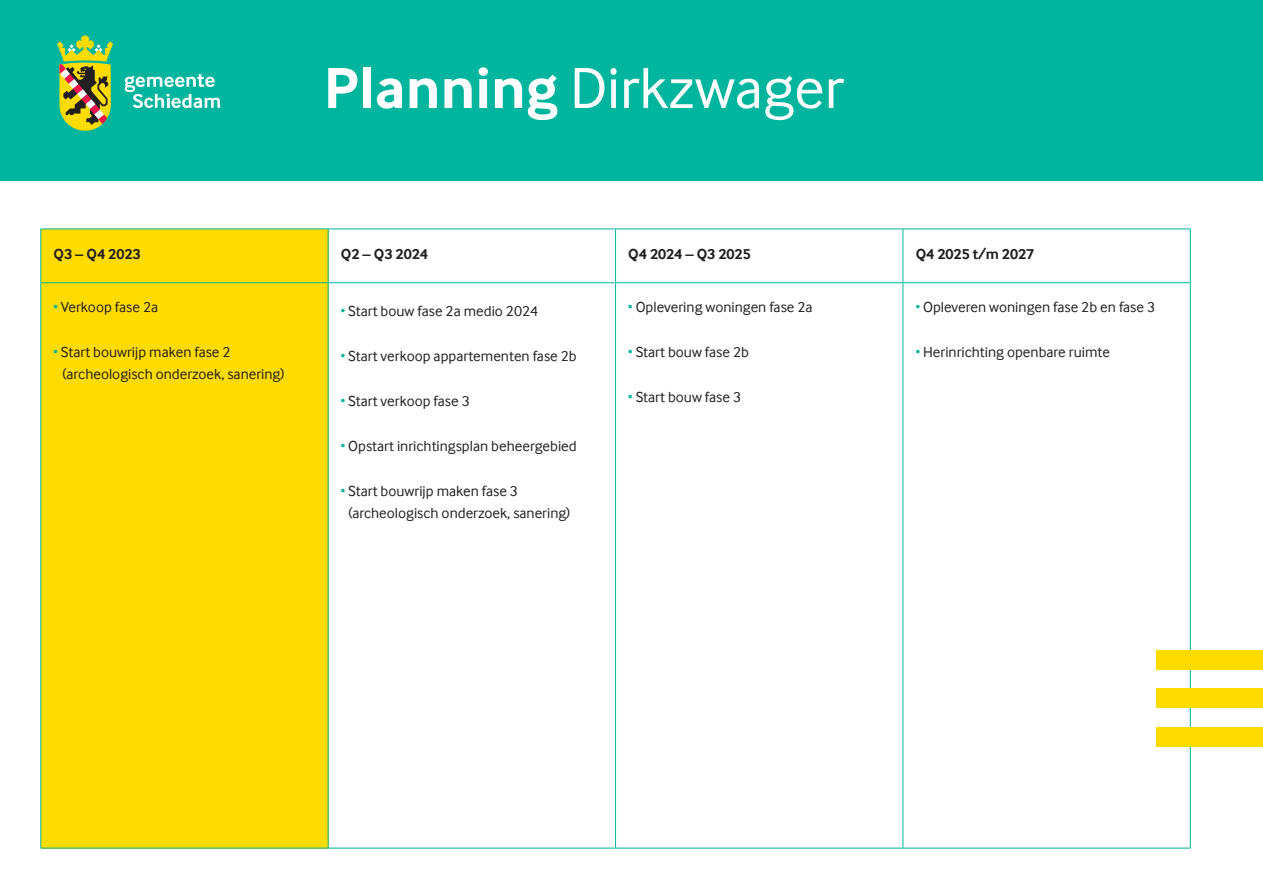
<style>
.page{position:relative;width:1263px;height:893px;background:#fff}
.page>*{position:absolute;margin:0;border:0;box-sizing:border-box;transform-origin:0 0}
.H1_Titel{font:60px "Inter Face";color:#fff}
.Tabelrij_tekst{font:15px "Inter Face";color:#231f20}
.Tabelrij_Kop{font:700 15px "Inter Face";color:#231f20}
.s1{font-weight:700}
.s2{font-size:9px;color:#00b59d}
</style>
<div class="page">
<div style="left:41px;top:229px;width:287px;height:619px;background:#ffdc01"></div>
<hr style="left:40px;top:229px;width:288px;height:1px;background:#00b59d">
<hr style="left:328px;top:229px;width:287px;height:1px;background:#00b59d">
<hr style="left:615px;top:229px;width:288px;height:1px;background:#00b59d">
<hr style="left:903px;top:229px;width:288px;height:1px;background:#00b59d">
<hr style="left:40px;top:282px;width:288px;height:1px;background:#00b59d">
<hr style="left:328px;top:282px;width:287px;height:1px;background:#00b59d">
<hr style="left:615px;top:282px;width:288px;height:1px;background:#00b59d">
<hr style="left:903px;top:282px;width:288px;height:1px;background:#00b59d">
<hr style="left:40px;top:848px;width:288px;height:1px;background:#00b59d">
<hr style="left:328px;top:848px;width:287px;height:1px;background:#00b59d">
<hr style="left:615px;top:848px;width:288px;height:1px;background:#00b59d">
<hr style="left:903px;top:848px;width:288px;height:1px;background:#00b59d">
<hr style="left:40px;top:229px;width:1px;height:53px;background:#00b59d">
<hr style="left:328px;top:229px;width:1px;height:53px;background:#00b59d">
<hr style="left:615px;top:229px;width:1px;height:53px;background:#00b59d">
<hr style="left:902px;top:229px;width:1px;height:53px;background:#00b59d">
<hr style="left:1190px;top:229px;width:1px;height:53px;background:#00b59d">
<hr style="left:40px;top:283px;width:1px;height:565px;background:#00b59d">
<hr style="left:328px;top:283px;width:1px;height:565px;background:#00b59d">
<hr style="left:615px;top:283px;width:1px;height:565px;background:#00b59d">
<hr style="left:902px;top:283px;width:1px;height:565px;background:#00b59d">
<hr style="left:1190px;top:283px;width:1px;height:565px;background:#00b59d">
<div style="left:1157px;top:651px;width:106px;height:19px;background:#ffdc01"></div>
<div style="left:1157px;top:689px;width:106px;height:19px;background:#ffdc01"></div>
<div style="left:1157px;top:727px;width:106px;height:19px;background:#ffdc01"></div>
<div style="left:0;top:0;width:1263px;height:180px;background:#00b59d"></div>
<svg style="left:125px;top:74px;width:95px;height:34px"></svg>
<svg style="left:57px;top:36px;width:56px;height:95px"></svg>
<h1 class="H1_Titel" style="left:324px;top:54px;width:522px"><span class="s1">Planning</span> Dirkzwager</h1>
<h2 class="Tabelrij_Kop" style="left:54px;top:245px;width:89px">Q3 – Q4 2023</h2>
<h2 class="Tabelrij_Kop" style="left:341px;top:245px;width:89px">Q2 – Q3 2024</h2>
<h2 class="Tabelrij_Kop" style="left:628px;top:245px;width:124px">Q4 2024 – Q3 2025</h2>
<h2 class="Tabelrij_Kop" style="left:916px;top:245px;width:120px">Q4 2025 t/m 2027</h2>
<p class="Tabelrij_tekst" style="left:54px;top:298px;width:106px"><span class="s2">•</span> Verkoop fase 2a</p>
<p class="Tabelrij_tekst" style="left:54px;top:343px;width:179px"><span class="s2">•</span> Start bouwrijp maken fase 2</p>
<p class="Tabelrij_tekst" style="left:63px;top:366px;width:223px">(archeologisch onderzoek, sanering)</p>
<p class="Tabelrij_tekst" style="left:341px;top:302px;width:199px"><span class="s2">•</span> Start bouw fase 2a medio 2024</p>
<p class="Tabelrij_tekst" style="left:341px;top:347px;width:237px"><span class="s2">•</span> Start verkoop appartementen fase 2b</p>
<p class="Tabelrij_tekst" style="left:341px;top:392px;width:130px"><span class="s2">•</span> Start verkoop fase 3</p>
<p class="Tabelrij_tekst" style="left:341px;top:437px;width:237px"><span class="s2">•</span> Opstart inrichtingsplan beheergebied</p>
<p class="Tabelrij_tekst" style="left:341px;top:482px;width:179px"><span class="s2">•</span> Start bouwrijp maken fase 3</p>
<p class="Tabelrij_tekst" style="left:348px;top:505px;width:223px">(archeologisch onderzoek, sanering)</p>
<p class="Tabelrij_tekst" style="left:628px;top:298px;width:186px"><span class="s2">•</span> Oplevering woningen fase 2a</p>
<p class="Tabelrij_tekst" style="left:628px;top:343px;width:122px"><span class="s2">•</span> Start bouw fase 2b</p>
<p class="Tabelrij_tekst" style="left:628px;top:388px;width:114px"><span class="s2">•</span> Start bouw fase 3</p>
<p class="Tabelrij_tekst" style="left:916px;top:298px;width:241px"><span class="s2">•</span> Opleveren woningen fase 2b en fase 3</p>
<p class="Tabelrij_tekst" style="left:916px;top:343px;width:196px"><span class="s2">•</span> Herinrichting openbare ruimte</p>
</div>
